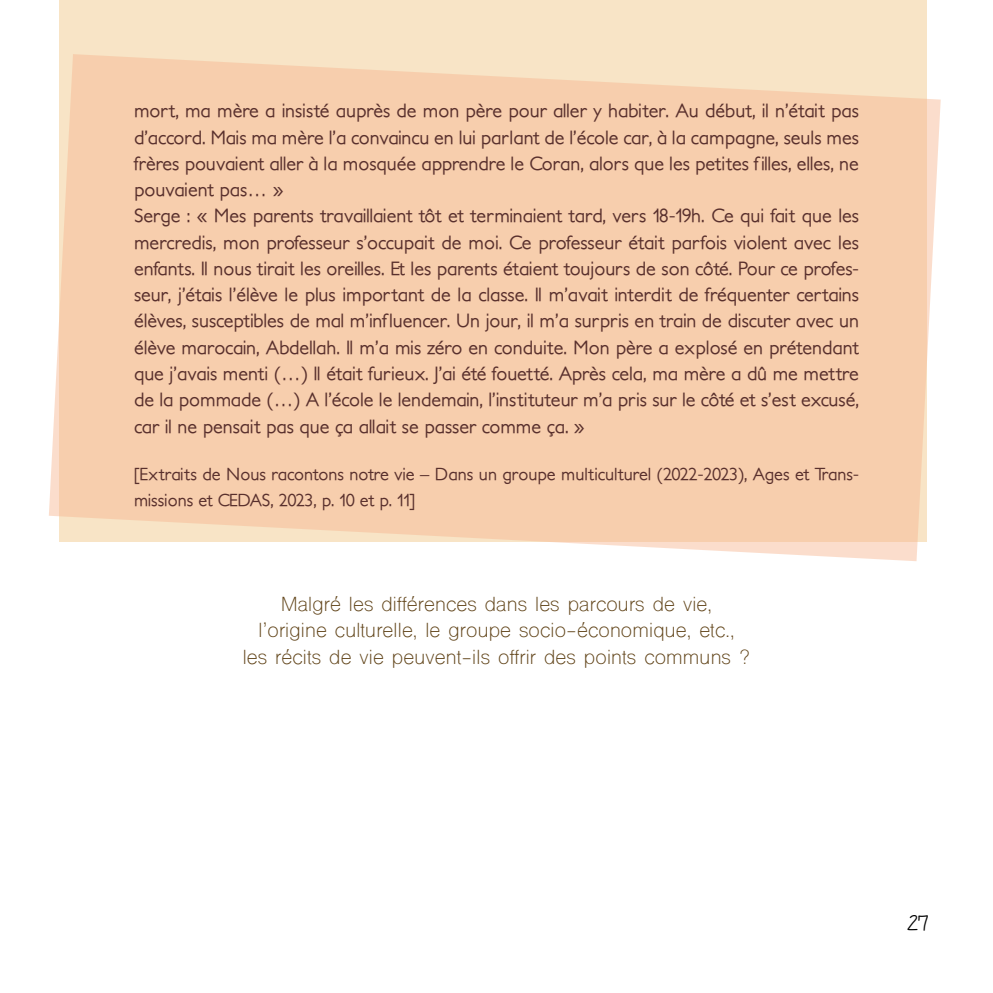
<style>
.page{position:relative;width:993px;height:993px;background:#fff}
.page>*{position:absolute;margin:0;border:0;box-sizing:border-box;transform-origin:0 0}
.t1{font:21px "Anjelika Rose";color:#000}
.t2{font:500 19.25px/26.2px "Petita";color:#59302d}
.t3{font:19.25px/26.2px "Shree Dev 0714";letter-spacing:.01em;color:#604318;text-align:center}
.t4{font:500 17.5px/26.2px "Petita";color:#59302d}
</style>
<div class="page">
<div style="left:60px;top:0;width:867px;height:541px;background:#f8e4c6"></div>
<svg style="left:49px;top:54px;width:891px;height:507px;background:#f7d1b2"></svg>
<p class="t2" style="left:134px;top:98px;width:726px">mort, ma mère a insisté auprès de mon père pour aller y habiter. Au début, il n’était pas d’accord. Mais ma mère l’a convaincu en lui parlant de l’école car, à la campagne, seuls mes frères pouvaient aller à la mosquée apprendre le Coran, alors que les petites filles, elles, ne pouvaient pas… »<br>Serge : « Mes parents travaillaient tôt et terminaient tard, vers 18-19h. Ce qui fait que les mercredis, mon professeur s’occupait de moi. Ce professeur était parfois violent avec les enfants. Il nous tirait les oreilles. Et les parents étaient toujours de son côté. Pour ce profes&shy;seur, j’étais l’élève le plus important de la classe. Il m’avait interdit de fréquenter certains élèves, susceptibles de mal m’influencer. Un jour, il m’a surpris en train de discuter avec un élève marocain, Abdellah. Il m’a mis zéro en conduite. Mon père a explosé en prétendant que j’avais menti (…) Il était furieux. J’ai été fouetté. Après cela, ma mère a dû me mettre de la pommade (…) A l’école le lendemain, l’instituteur m’a pris sur le côté et s’est excusé, car il ne pensait pas que ça allait se passer comme ça. »</p>
<p class="t4" style="left:134px;top:461px;width:726px">[Extraits de Nous racontons notre vie – Dans un groupe multiculturel (2022-2023), Ages et Trans&shy;missions et CEDAS, 2023, p. 10 et p. 11]</p>
<p class="t3" style="left:243px;top:593px;width:509px">Malgré les différences dans les parcours de vie,<br>l’origine culturelle, le groupe socio-économique, etc.,<br>les récits de vie peuvent-ils offrir des points communs ?</p>
<p class="t1" style="left:906px;top:911px;width:23px">27</p>
</div>
